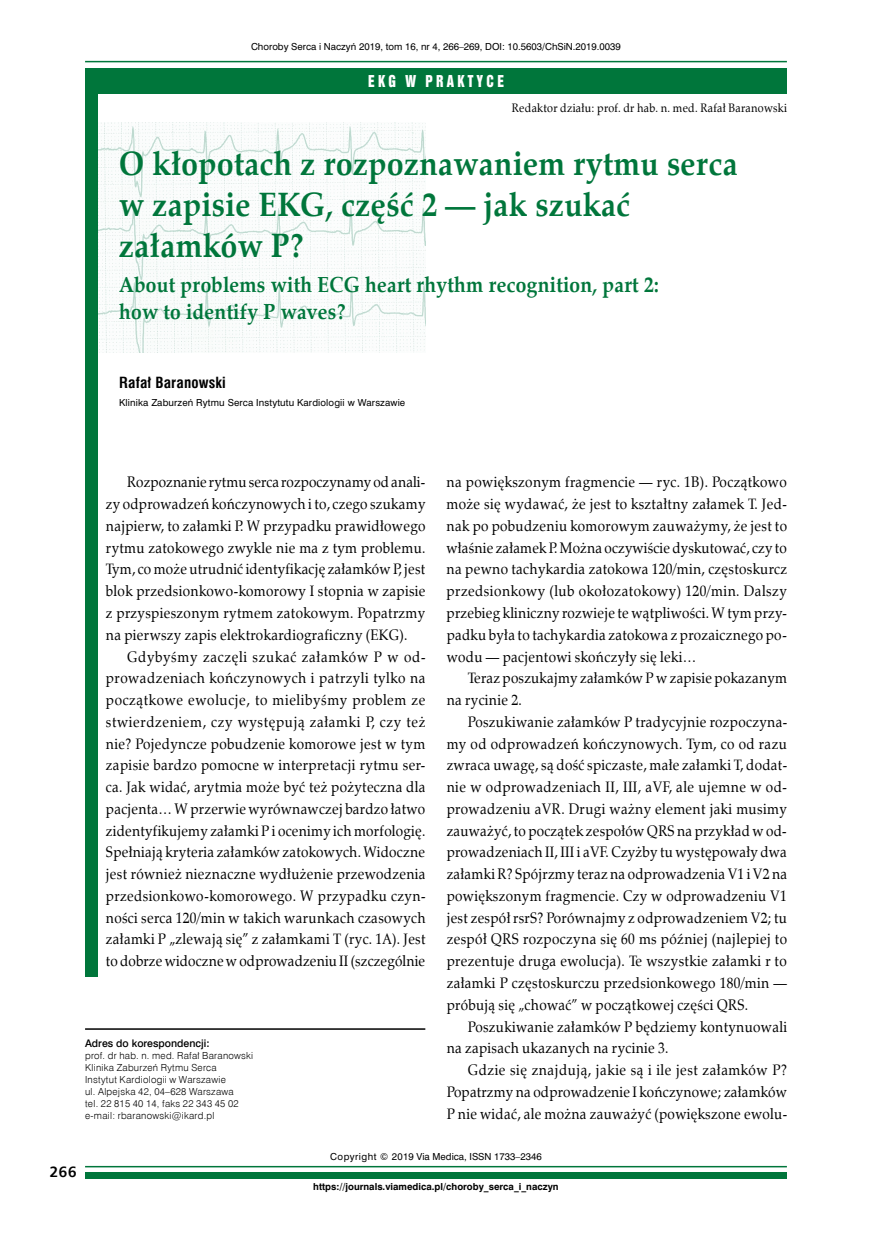
<style>
.page{position:relative;width:872px;height:1234px;background:#fff}
.page>*{position:absolute;margin:0;border:0;box-sizing:border-box;transform-origin:0 0}
.t1{font:700 33.75px/41.2px "Zapf Calligr EU";letter-spacing:.01em;color:#00763b;scale:.9 1}
.t2{font:700 21.75px/26.5px "Zapf Calligr EU";letter-spacing:.01em;color:#00763b;scale:.9 1}
.t3{font:15px/21.8px "Zapf Calligr EU";letter-spacing:.025em;color:#000;text-align:justify;scale:.9 1}
.t4{font:700 15px "Swis 721 Cn EU";letter-spacing:.01em;color:#000}
.t5{font:15px "Swis 921 EU";color:#fff;scale:.9 1}
.t6{font:700 15px "Humnst 777 EU";color:#000}
.t7{font:12px "Zapf Calligr EU";letter-spacing:.025em;color:#000;scale:.9 1}
.t8{font:10.5px "Swis 721 Md EU";color:#000}
.t9{font:9.75px/12px "Swis 721 Lt EU";letter-spacing:.025em;color:#000}
.t10{font:9px "Swis 721 PL";color:#000}
.t11{font:700 9px "Swis 721 PL";color:#000}
</style>
<div class="page">
<img style="left:98px;top:123px;width:327px;height:229px">
<div style="left:85px;top:1171px;width:702px;height:7px;background:#00763b"></div>
<hr style="left:85px;top:1165px;width:702px;height:2px;background:#00763b">
<div style="left:85px;top:68px;width:702px;height:26px;background:#00763b"></div>
<hr style="left:85px;top:61px;width:702px;height:1px;background:#00763b">
<hr style="left:85px;top:1028px;width:340px;height:1px;background:#000">
<div style="left:85px;top:83px;width:13px;height:893px;background:#00763b"></div>
<p class="t10" style="left:251px;top:40px;width:371px">Choroby Serca i Naczyń 2019, tom 16, nr 4, 266–269, DOI: 10.5603/ChSiN.2019.0039</p>
<p class="t5" style="left:368px;top:71px;width:152px">E K G W P R A K T Y C E</p>
<p class="t7" style="left:512px;top:101px;width:307px">Redaktor działu: prof. dr hab. n. med. Rafał Baranowski</p>
<h1 class="t1" style="left:119px;top:144px;width:689px">O kłopotach z rozpoznawaniem rytmu serca w zapisie EKG, część 2 — jak szukać załamków P?</h1>
<h2 class="t2" style="left:119px;top:272px;width:601px">About problems with ECG heart rhythm recognition, part 2: how to identify P waves?</h2>
<p class="t4" style="left:119px;top:373px;width:108px">Rafał Baranowski</p>
<p class="t10" style="left:119px;top:396px;width:288px">Klinika Zaburzeń Rytmu Serca Instytutu Kardiologii w Warszawie</p>
<p class="t3" style="left:106px;top:471px;width:356px;text-indent:21px">Rozpoznanie rytmu serca rozpoczynamy od anali&shy;zy odprowadzeń kończynowych i to, czego szukamy najpierw, to załamki P. W przypadku prawidłowego rytmu zatokowego zwykle nie ma z tym problemu.<br>Tym, co może utrudnić identyfikację załamków P, jest blok przedsionkowo-komorowy I stopnia w zapisie z przyspieszonym rytmem zatokowym. Popatrzmy na pierwszy zapis elektrokardiograficzny (EKG).</p>
<p class="t3" style="left:106px;top:645px;width:356px;text-indent:21px">Gdybyśmy zaczęli szukać załamków P w od&shy;prowadzeniach kończynowych i patrzyli tylko na początkowe ewolucje, to mielibyśmy problem ze stwierdzeniem, czy występują załamki P, czy też nie? Pojedyncze pobudzenie komorowe jest w tym zapisie bardzo pomocne w interpretacji rytmu ser&shy;ca. Jak widać, arytmia może być też pożyteczna dla pacjenta… W przerwie wyrównawczej bardzo łatwo zidentyfikujemy załamki P i ocenimy ich morfologię.<br>Spełniają kryteria załamków zatokowych. Widoczne jest również nieznaczne wydłużenie przewodzenia przedsionkowo-komorowego. W przypadku czyn&shy;ności serca 120/min w takich warunkach czasowych załamki P „zlewają się” z załamkami T (ryc. 1A). Jest to dobrze widoczne w odprowadzeniu II (szczególnie</p>
<p class="t8" style="left:85px;top:1036px;width:126px">Adres do korespondencji:</p>
<p class="t9" style="left:85px;top:1049px;width:170px">prof. dr hab. n. med. Rafał Baranowski Klinika Zaburzeń Rytmu Serca<br>Instytut Kardiologii w Warszawie<br>ul. Alpejska 42, 04–628 Warszawa<br>tel. 22 815 40 14, faks 22 343 45 02 e-mail: rbaranowski@ikard.pl</p>
<p class="t3" style="left:446px;top:471px;width:380px">na powiększonym fragmencie — ryc. 1B). Początkowo może się wydawać, że jest to kształtny załamek T. Jed&shy;nak po pobudzeniu komorowym zauważymy, że jest to właśnie załamek P. Można oczywiście dyskutować, czy to na pewno tachykardia zatokowa 120/min, częstoskurcz przedsionkowy (lub okołozatokowy) 120/min. Dalszy przebieg kliniczny rozwieje te wątpliwości. W tym przy&shy;padku była to tachykardia zatokowa z prozaicznego po&shy;wodu — pacjentowi skończyły się leki…</p>
<p class="t3" style="left:446px;top:667px;width:379px;text-indent:21px">Teraz poszukajmy załamków P w zapisie pokazanym na rycinie 2.</p>
<p class="t3" style="left:446px;top:711px;width:380px;text-indent:21px">Poszukiwanie załamków P tradycyjnie rozpoczyna&shy;my od odprowadzeń kończynowych. Tym, co od razu zwraca uwagę, są dość spiczaste, małe załamki T, dodat&shy;nie w odprowadzeniach II, III, aVF, ale ujemne w od&shy;prowadzeniu aVR. Drugi ważny element jaki musimy zauważyć, to początek zespołów QRS na przykład w od&shy;prowadzeniach II, III i aVF. Czyżby tu występowały dwa załamki R? Spójrzmy teraz na odprowadzenia V1 i V2 na powiększonym fragmencie. Czy w odprowadzeniu V1 jest zespół rsrS? Porównajmy z odprowadzeniem V2; tu zespół QRS rozpoczyna się 60 ms później (najlepiej to prezentuje druga ewolucja). Te wszystkie załamki r to załamki P częstoskurczu przedsionkowego 180/min — próbują się „chować” w początkowej części QRS.</p>
<p class="t3" style="left:446px;top:1015px;width:380px;text-indent:21px">Poszukiwanie załamków P będziemy kontynuowali na zapisach ukazanych na rycinie 3.</p>
<p class="t3" style="left:446px;top:1059px;width:380px;text-indent:21px">Gdzie się znajdują, jakie są i ile jest załamków P?<br>Popatrzmy na odprowadzenie I kończynowe; załamków P nie widać, ale można zauważyć (powiększone ewolu-</p>
<p class="t6" style="left:49px;top:1162px;width:29px">266</p>
<p class="t10" style="left:330px;top:1150px;width:213px">Copyright © 2019 Via Medica, ISSN 1733–2346</p>
<p class="t11" style="left:313px;top:1180px;width:247px">https://journals.viamedica.pl/choroby_serca_i_naczyn</p>
</div>
